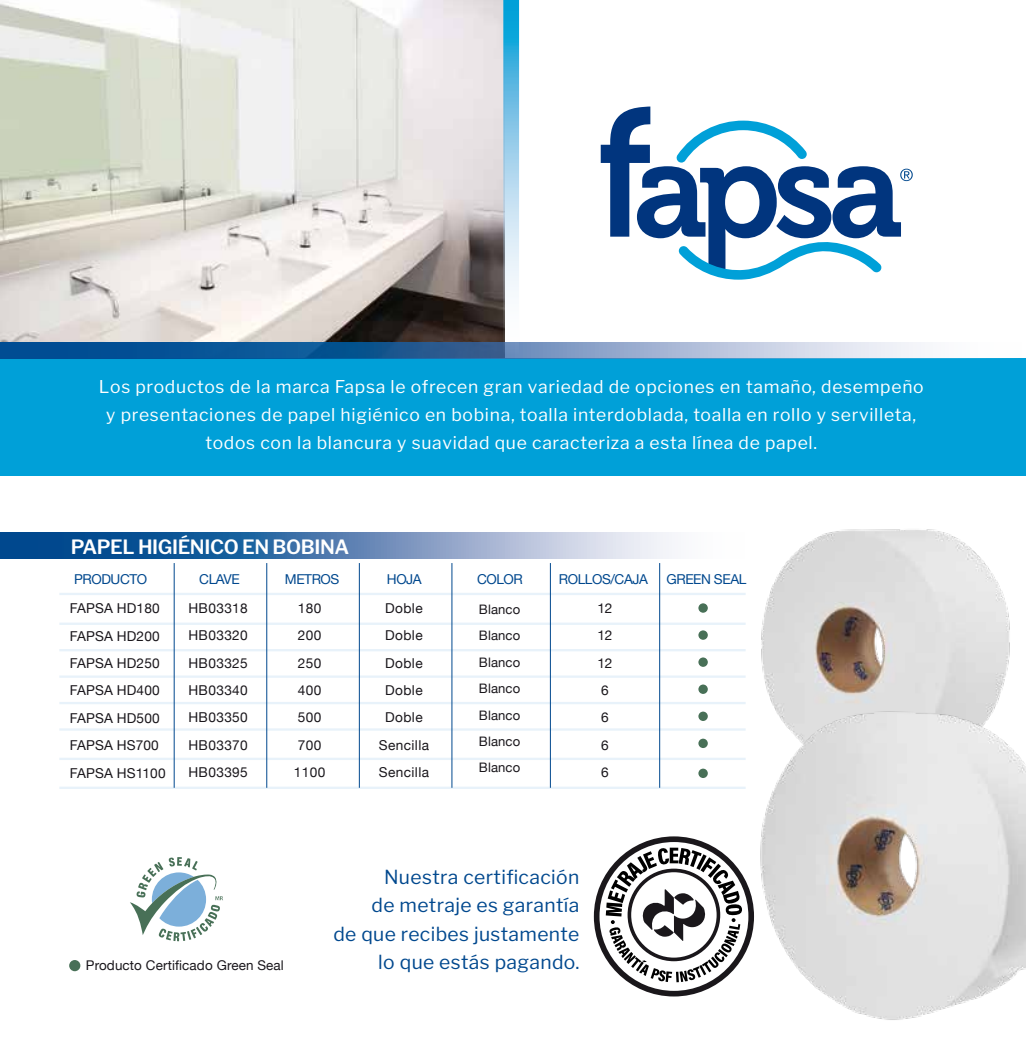
<style>
.page{position:relative;width:1026px;height:1041px;background:#fff}
.page>*{position:absolute;margin:0;border:0;box-sizing:border-box;transform-origin:0 0}
.t1{font:600 19.6px "Libre Franklin";letter-spacing:-.02em;color:#fff}
.t2{font:19.25px/28.3px "Libre Franklin";letter-spacing:.02em;color:#00488e;text-align:right}
.t3{font:17.5px/28px "Libre Franklin";letter-spacing:.04em;color:#fff;text-align:center}
.t4{font:13.65px/27.5px "Helvetica Neue";letter-spacing:.03em;color:#1a171c}
.t5{font:13.65px/27.5px "Helvetica Neue";letter-spacing:.01em;color:#1a171c}
.t6{font:13.65px "Helvetica Neue";letter-spacing:-.03em;color:#00488e}
.t7{font:13.47px "Helvetica Neue";letter-spacing:.01em;color:#1a171c}
.t8{font:13.12px/26.4px "Helvetica Neue";letter-spacing:.01em;color:#1a171c;text-align:justify}
</style>
<div class="page">
<img style="left:0;top:0;width:503px;height:343px">
<div style="left:0;top:358px;width:1026px;height:118px;background:#00a0d8"></div>
<svg style="left:594px;top:836px;width:160px;height:160px"></svg>
<svg style="left:600px;top:107px;width:312px;height:173px"></svg>
<svg style="left:0;top:343px;width:921px;height:15px;background:#5985b3"></svg>
<svg style="left:503px;top:0;width:16px;height:357px"></svg>
<svg style="left:130px;top:717px;width:93px;height:225px"></svg>
<svg style="left:0;top:533px;width:672px;height:26px;background:#5f89b7"></svg>
<hr style="left:59px;top:623px;width:686px;height:2px;background:#e8f2fa">
<hr style="left:59px;top:649px;width:686px;height:2px;background:#e8f2fa">
<hr style="left:59px;top:675px;width:686px;height:3px;background:#e8f2fa">
<hr style="left:59px;top:702px;width:686px;height:2px;background:#e8f2fa">
<hr style="left:59px;top:728px;width:686px;height:3px;background:#e8f2fa">
<hr style="left:59px;top:758px;width:686px;height:2px;background:#e8f2fa">
<hr style="left:59px;top:787px;width:686px;height:2px;background:#e8f2fa">
<hr style="left:59px;top:593px;width:686px;height:2px;background:#e8f2fa">
<div style="left:698px;top:603px;width:9px;height:10px;background:#487057;border-radius:50%"></div>
<div style="left:698px;top:630px;width:9px;height:10px;background:#487057;border-radius:50%"></div>
<div style="left:698px;top:657px;width:9px;height:10px;background:#487057;border-radius:50%"></div>
<div style="left:698px;top:685px;width:9px;height:9px;background:#487057;border-radius:50%"></div>
<div style="left:698px;top:712px;width:9px;height:9px;background:#487057;border-radius:50%"></div>
<div style="left:698px;top:739px;width:9px;height:9px;background:#487057;border-radius:50%"></div>
<div style="left:698px;top:769px;width:9px;height:9px;background:#487057;border-radius:50%"></div>
<hr style="left:174px;top:563px;width:1px;height:225px;background:#00488e">
<hr style="left:266px;top:563px;width:1px;height:225px;background:#00488e">
<hr style="left:359px;top:563px;width:1px;height:225px;background:#00488e">
<hr style="left:451px;top:563px;width:1px;height:225px;background:#00488e">
<hr style="left:550px;top:563px;width:1px;height:225px;background:#00488e">
<hr style="left:659px;top:563px;width:1px;height:225px;background:#00488e">
<div style="left:69px;top:960px;width:11px;height:11px;background:#487057;border-radius:50%"></div>
<img style="left:761px;top:529px;width:249px;height:174px">
<img style="left:760px;top:703px;width:266px;height:317px">
<p class="t3" style="left:99px;top:373px;width:826px">Los productos de la marca Fapsa le ofrecen gran variedad de opciones en tamaño, desempeño y presentaciones de papel higiénico en bobina, toalla interdoblada, toalla en rollo y servilleta, todos con la blancura y suavidad que caracteriza a esta línea de papel.</p>
<p class="t1" style="left:71px;top:535px;width:280px">PAPEL HIGIÉNICO EN BOBINA</p>
<p class="t6" style="left:74px;top:570px;width:75px">PRODUCTO</p>
<p class="t6" style="left:199px;top:570px;width:42px">CLAVE</p>
<p class="t6" style="left:285px;top:570px;width:56px">METROS</p>
<p class="t6" style="left:387px;top:570px;width:36px">HOJA</p>
<p class="t6" style="left:477px;top:570px;width:47px">COLOR</p>
<p class="t6" style="left:559px;top:570px;width:91px">ROLLOS/CAJA</p>
<p class="t6" style="left:666px;top:570px;width:81px">GREEN SEAL</p>
<p class="t5" style="left:70px;top:595px;width:97px">FAPSA HD180<br>FAPSA HD200<br>FAPSA HD250<br>FAPSA HD400<br>FAPSA HD500<br>FAPSA HS700<br>FAPSA HS1100</p>
<p class="t4" style="left:188px;top:595px;width:61px;text-align:justify">HB03318<br>HB03320<br>HB03325<br>HB03340<br>HB03350<br>HB03370<br>HB03395</p>
<p class="t4" style="left:294px;top:595px;width:33px">180<br>200<br>250<br>400<br>500<br>700<br>1100</p>
<p class="t4" style="left:379px;top:595px;width:52px;text-align:center">Doble<br>Doble<br>Doble<br>Doble<br>Doble<br>Sencilla<br>Sencilla</p>
<p class="t4" style="left:597px;top:595px;width:16px">12<br>12<br>12<br>6<br>6<br>6<br>6</p>
<p class="t8" style="left:479px;top:597px;width:43px">Blanco Blanco Blanco Blanco Blanco Blanco Blanco</p>
<p class="t2" style="left:333px;top:863px;width:247px">Nuestra certificación<br>de metraje es garantía<br>de que recibes justamente</p>
<p class="t7" style="left:86px;top:955px;width:199px">Producto Certificado Green Seal</p>
<p class="t2" style="left:378px;top:948px;width:202px">lo que estás pagando.</p>
</div>
